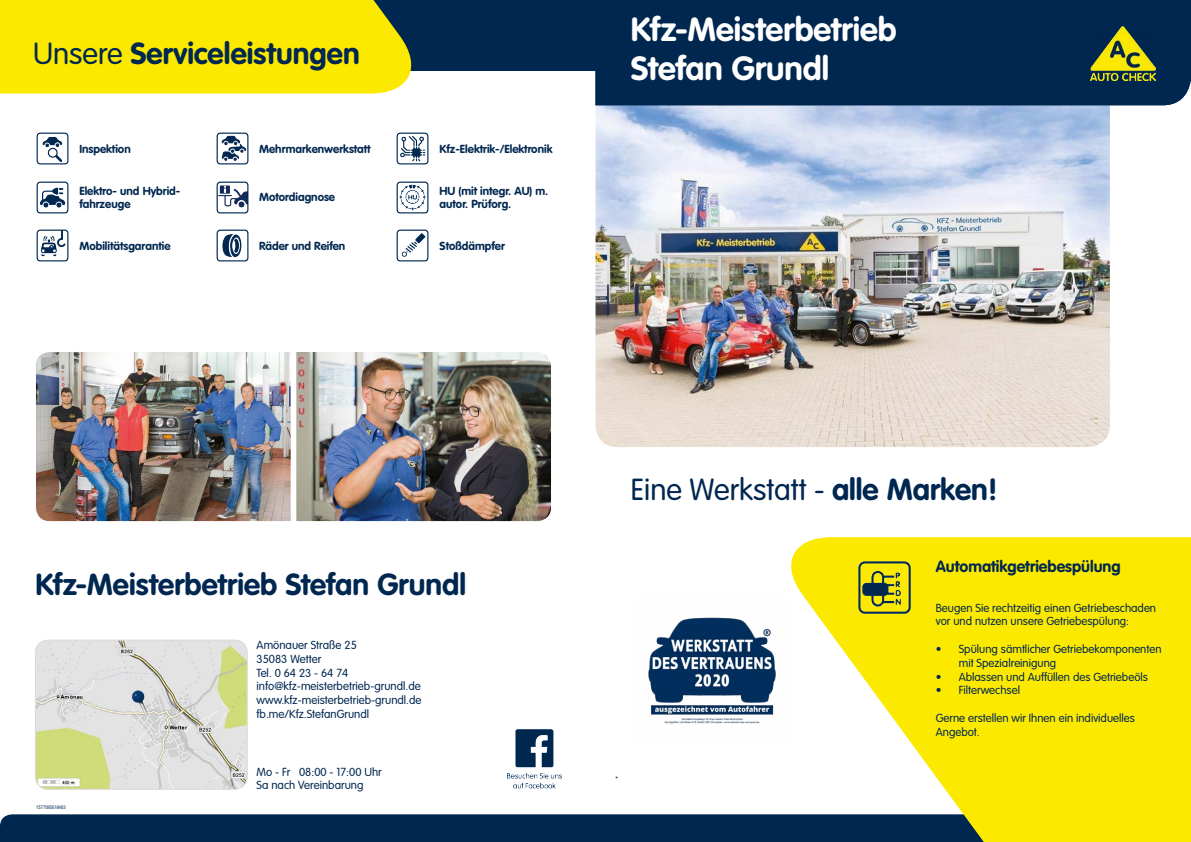
<style>
.page{position:relative;width:1191px;height:842px;background:#fff}
.page>*{position:absolute;margin:0;border:0;box-sizing:border-box;transform-origin:0 0}
.t1{font:700 33px/39.6px "VAG Rounded Std";letter-spacing:.005em;color:#fff}
.t2{font:700 32px/33px "VAG Rounded Std";letter-spacing:.01em;color:#fff}
.t3{font:700 30px "VAG Rounded Std";letter-spacing:.005em;color:#002750}
.t4{font:300 30px "VAG Rounded Std";color:#002750}
.t5{font:700 29px "VAG Rounded Std";letter-spacing:.015em;color:#002750}
.t6{font:700 16px "VAG Rounded Std";color:#002750}
.t7{font:300 11.5px/13.8px "VAG Rounded Std";color:#002750}
.t8{font:700 11.5px/13.8px "VAG Rounded Std";color:#002750}
.t9{font:300 6.5px "VAG Rounded Std";color:#002750}
.t10{font:5px "Arial Narrow MT Std";color:#002750}
.s1{font-weight:300;font-size:30px}
.s2{font-weight:700}
</style>
<div class="page">
<img style="left:37px;top:353px;width:254px;height:167px">
<div style="left:0;top:0;width:595px;height:70px;background:#002750"></div>
<div style="left:0;top:0;width:423px;height:94px;background:#fce900"></div>
<svg style="left:791px;top:537px;width:400px;height:277px;fill:#fce900"></svg>
<img style="left:35px;top:640px;width:212px;height:149px">
<div style="left:35px;top:640px;width:212px;height:149px;border:1px solid #dadada;border-radius:13px"></div>
<svg style="left:0;top:814px;width:1191px;height:28px;background:#304c43"></svg>
<img style="left:507px;top:729px;width:55px;height:60px">
<img style="left:296px;top:353px;width:254px;height:167px">
<div style="left:35px;top:351px;width:517px;height:171px;border:1px solid #fff;border-radius:14px"></div>
<img style="left:595px;top:105px;width:515px;height:342px">
<img style="left:648px;top:617px;width:128px;height:107px">
<div style="left:595px;top:0;width:596px;height:105px;background:#002750"></div>
<img style="left:1090px;top:26px;width:65px;height:54px">
<img style="left:36px;top:229px;width:33px;height:33px">
<img style="left:36px;top:181px;width:33px;height:33px">
<img style="left:36px;top:132px;width:33px;height:33px">
<img style="left:216px;top:229px;width:33px;height:33px">
<img style="left:216px;top:181px;width:33px;height:33px">
<img style="left:216px;top:132px;width:33px;height:33px">
<img style="left:396px;top:229px;width:33px;height:33px">
<img style="left:396px;top:181px;width:33px;height:33px">
<img style="left:396px;top:132px;width:33px;height:33px">
<img style="left:856px;top:560px;width:56px;height:56px">
<h3 class="t5" style="left:33px;top:37px;width:325px"><span class="s1">Unsere</span> Serviceleistungen</h3>
<h1 class="t1" style="left:631px;top:11px;width:267px">Kfz-Meisterbetrieb<br>Stefan Grundl</h1>
<h2 class="t2" style="left:631px;top:22px;width:334px">Automobilservice Ehlert<br>GmbH &amp; Co. KG</h2>
<p class="t8" style="left:79px;top:143px;width:53px">Inspektion</p>
<p class="t8" style="left:259px;top:143px;width:113px">Mehrmarkenwerkstatt</p>
<p class="t8" style="left:439px;top:143px;width:114px">Kfz-Elektrik-/Elektronik</p>
<p class="t8" style="left:79px;top:184px;width:102px">Elektro- und Hybrid&shy;fahrzeuge</p>
<p class="t8" style="left:259px;top:191px;width:78px">Motordiagnose</p>
<p class="t8" style="left:439px;top:184px;width:110px">HU (mit integr. AU) m. autor. Prüforg.</p>
<p class="t8" style="left:79px;top:239px;width:93px">Mobilitätsgarantie</p>
<p class="t8" style="left:259px;top:239px;width:88px">Räder und Reifen</p>
<p class="t8" style="left:439px;top:239px;width:67px">Stoßdämpfer</p>
<h3 class="t3" style="left:35px;top:567px;width:432px">Kfz-Meisterbetrieb Stefan Grundl</h3>
<p class="t7" style="left:257px;top:638px;width:166px">Amönauer Straße 25<br>35083 Wetter<br>Tel. 0 64 23 - 64 74 info@kfz-meisterbetrieb-grundl.de www.kfz-meisterbetrieb-grundl.de fb.me/Kfz.StefanGrundl</p>
<p class="t10" style="left:36px;top:805px;width:31px">1577095616483</p>
<p class="t7" style="left:257px;top:765px;width:127px">Mo - Fr 08:00 - 17:00 Uhr<br>Sa nach Vereinbarung</p>
<h3 class="t4" style="left:631px;top:472px;width:368px">Eine Werkstatt - <span class="s2">alle Marken!</span></h3>
<p class="t9" style="left:615px;top:775px;width:4px">*</p>
<h3 class="t6" style="left:935px;top:557px;width:186px">Automatikgetriebespülung</h3>
<p class="t7" style="left:935px;top:601px;width:222px">Beugen Sie rechtzeitig einen Getriebeschaden vor und nutzen unsere Getriebespülung:</p>
<p class="t7" style="left:958px;top:642px;width:204px;text-indent:-23px">• Spülung sämtlicher Getriebekomponenten mit Spezialreinigung</p>
<p class="t7" style="left:935px;top:670px;width:214px">• Ablassen und Auffüllen des Getriebeöls</p>
<p class="t7" style="left:935px;top:684px;width:86px">• Filterwechsel</p>
<p class="t7" style="left:935px;top:711px;width:201px">Gerne erstellen wir Ihnen ein individuelles<br>Angebot.</p>
</div>
